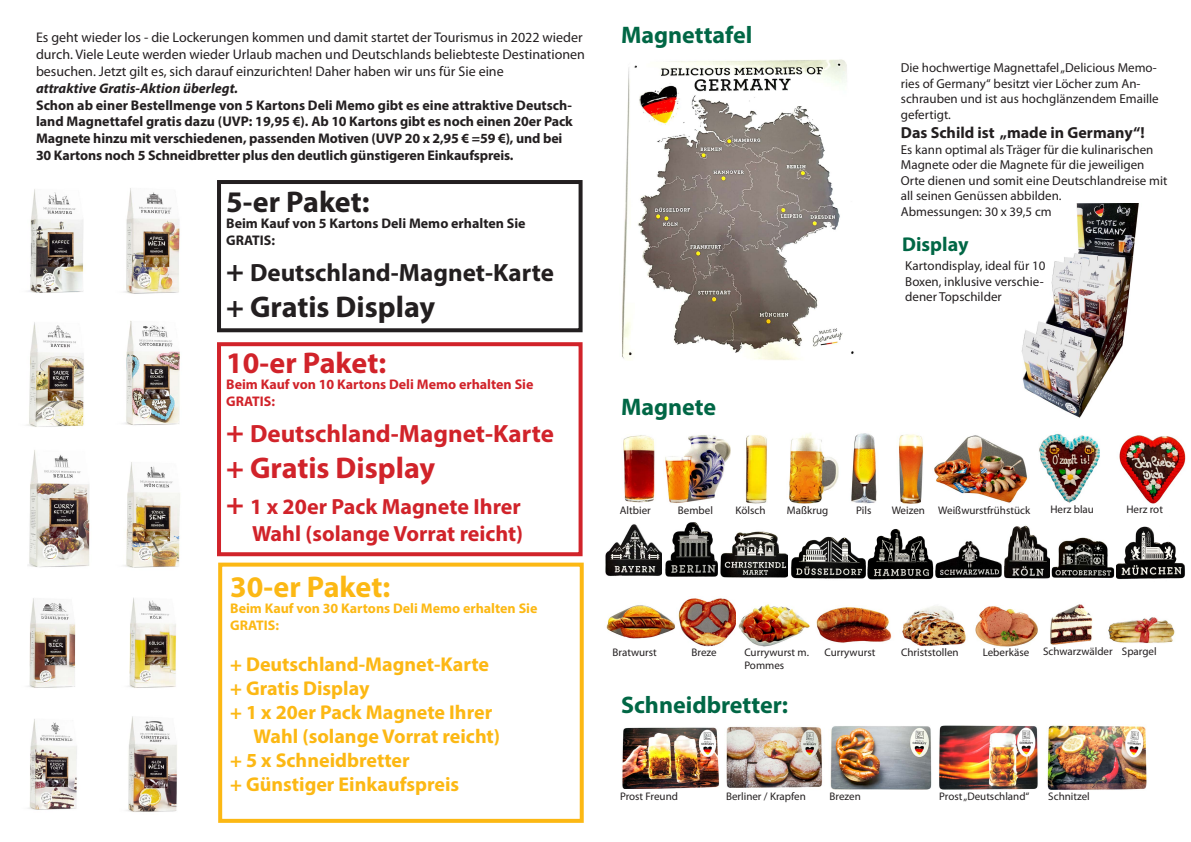
<style>
.page{position:relative;width:1191px;height:842px;background:#fff}
.page>*{position:absolute;margin:0;border:0;box-sizing:border-box;transform-origin:0 0}
.t1{font:700 30px "Myriad Pro";color:#d1232a}
.t2{font:700 30px "Myriad Pro";color:#231f20}
.t3{font:700 30px "Myriad Pro";color:#fcb814}
.t4{font:700 25px "Myriad Pro";color:#231f20}
.t5{font:700 25px "Myriad Pro";color:#d1232a}
.t6{font:700 24px "Myriad Pro";color:#006745}
.t7{font:700 22px/26.4px "Myriad Pro";color:#d1232a;text-align:right}
.t8{font:700 20px "Myriad Pro";color:#fcb814}
.t9{font:700 20px "Myriad Pro";color:#006745}
.t10{font:700 16px "Myriad Pro";color:#231f20}
.t11{font:700 14px/16.8px "Myriad Pro";letter-spacing:-.01em;color:#231f20}
.t12{font:14px/16.8px "Myriad Pro";color:#231f20}
.t13{font:700 14px/16.8px "Myriad Pro";color:#d1232a}
.t14{font:700 14px/16.8px "Myriad Pro";color:#fcb814}
.t15{font:italic 700 14px "Myriad Pro";color:#231f20}
.t16{font:13px/15.6px "Myriad Pro";color:#231f20}
.t17{font:11px/13.2px "Myriad Pro";color:#231f20}
.s1{font-size:30px}
</style>
<div class="page">
<img style="left:124px;top:188px;width:56px;height:238px">
<img style="left:27px;top:450px;width:63px;height:118px">
<img style="left:126px;top:716px;width:51px;height:96px">
<img style="left:28px;top:598px;width:48px;height:90px">
<img style="left:26px;top:189px;width:58px;height:238px">
<img style="left:28px;top:719px;width:49px;height:91px">
<img style="left:128px;top:597px;width:49px;height:91px">
<img style="left:123px;top:462px;width:57px;height:106px">
<div style="left:217px;top:180px;width:365px;height:152px;border:4px solid #231f20"></div>
<div style="left:217px;top:342px;width:365px;height:214px;background:#fff;border:4px solid #d1232a"></div>
<div style="left:218px;top:563px;width:366px;height:260px;background:#fff;border:4px solid #fcb814"></div>
<img style="left:622px;top:59px;width:232px;height:301px">
<img style="left:623px;top:435px;width:32px;height:68px">
<img style="left:665px;top:435px;width:65px;height:68px">
<img style="left:605px;top:524px;width:57px;height:52px">
<img style="left:665px;top:522px;width:53px;height:55px">
<img style="left:606px;top:605px;width:69px;height:34px">
<img style="left:678px;top:598px;width:58px;height:49px">
<img style="left:622px;top:727px;width:97px;height:62px">
<img style="left:726px;top:726px;width:96px;height:62px">
<img style="left:830px;top:726px;width:102px;height:64px">
<img style="left:939px;top:726px;width:99px;height:63px">
<img style="left:1047px;top:725px;width:100px;height:65px">
<img style="left:720px;top:531px;width:68px;height:47px">
<img style="left:738px;top:604px;width:72px;height:43px">
<img style="left:816px;top:607px;width:76px;height:36px">
<img style="left:902px;top:606px;width:64px;height:40px">
<img style="left:791px;top:536px;width:75px;height:43px">
<img style="left:867px;top:529px;width:67px;height:51px">
<img style="left:1001px;top:525px;width:49px;height:54px">
<img style="left:745px;top:435px;width:22px;height:69px">
<img style="left:975px;top:606px;width:63px;height:41px">
<img style="left:1039px;top:433px;width:61px;height:70px">
<img style="left:1119px;top:435px;width:67px;height:69px">
<img style="left:789px;top:433px;width:50px;height:71px">
<img style="left:1116px;top:526px;width:69px;height:53px">
<img style="left:1051px;top:537px;width:64px;height:41px">
<img style="left:851px;top:433px;width:26px;height:71px">
<img style="left:935px;top:541px;width:66px;height:37px">
<img style="left:1050px;top:604px;width:43px;height:41px">
<img style="left:1108px;top:617px;width:67px;height:26px">
<img style="left:934px;top:435px;width:94px;height:68px">
<img style="left:898px;top:434px;width:26px;height:70px">
<img style="left:1021px;top:203px;width:118px;height:215px">
<p class="t12" style="left:36px;top:29px;width:550px">Es geht wieder los - die Lockerungen kommen und damit startet der Tourismus in 2022 wieder durch. Viele Leute werden wieder Urlaub machen und Deutschlands beliebteste Destinationen besuchen. Jetzt gilt es, sich darauf einzurichten! Daher haben wir uns für Sie eine</p>
<p class="t15" style="left:36px;top:79px;width:204px">attraktive Gratis-Aktion überlegt.</p>
<p class="t11" style="left:36px;top:96px;width:538px">Schon ab einer Bestellmenge von 5 Kartons Deli Memo gibt es eine attraktive Deutsch&shy;land Magnettafel gratis dazu (UVP: 19,95 €). Ab 10 Kartons gibt es noch einen 20er Pack Magnete hinzu mit verschiedenen, passenden Motiven (UVP 20 x 2,95 € =59 €), und bei 30 Kartons noch 5 Schneidbretter plus den deutlich günstigeren Einkaufspreis.</p>
<h1 class="t2" style="left:226px;top:182px;width:145px">5-er Paket:</h1>
<p class="t11" style="left:226px;top:215px;width:301px">Beim Kauf von 5 Kartons Deli Memo erhalten Sie<br>GRATIS:</p>
<h2 class="t4" style="left:226px;top:256px;width:329px"><span class="s1">+</span> Deutschland-Magnet-Karte</h2>
<h1 class="t2" style="left:226px;top:288px;width:211px">+ Gratis Display</h1>
<h1 class="t1" style="left:226px;top:343px;width:161px">10-er Paket:</h1>
<p class="t13" style="left:226px;top:376px;width:309px">Beim Kauf von 10 Kartons Deli Memo erhalten Sie<br>GRATIS:</p>
<h2 class="t5" style="left:226px;top:417px;width:329px"><span class="s1">+</span> Deutschland-Magnet-Karte</h2>
<h1 class="t1" style="left:226px;top:449px;width:211px">+ Gratis Display</h1>
<h3 class="t7" style="left:226px;top:493px;width:298px"><span class="s1">+</span> 1 x 20er Pack Magnete Ihrer<br>Wahl (solange Vorrat reicht)</h3>
<h1 class="t3" style="left:230px;top:567px;width:161px">30-er Paket:</h1>
<p class="t14" style="left:230px;top:600px;width:309px">Beim Kauf von 30 Kartons Deli Memo erhalten Sie<br>GRATIS:</p>
<h3 class="t8" style="left:230px;top:651px;width:260px">+ Deutschland-Magnet-Karte</h3>
<h3 class="t8" style="left:230px;top:675px;width:141px">+ Gratis Display</h3>
<h3 class="t8" style="left:230px;top:699px;width:264px">+ 1 x 20er Pack Magnete Ihrer</h3>
<h3 class="t8" style="left:254px;top:723px;width:248px">Wahl (solange Vorrat reicht)</h3>
<h3 class="t8" style="left:230px;top:747px;width:181px">+ 5 x Schneidbretter</h3>
<h3 class="t8" style="left:230px;top:771px;width:230px">+ Günstiger Einkaufspreis</h3>
<h3 class="t6" style="left:621px;top:19px;width:133px">Magnettafel</h3>
<h3 class="t6" style="left:621px;top:391px;width:97px">Magnete</h3>
<p class="t16" style="left:901px;top:60px;width:259px">Die hochwertige Magnettafel „Delicious Memo&shy;ries of Germany“ besitzt vier Löcher zum An&shy;schrauben und ist aus hochglänzendem Emaille gefertigt.</p>
<p class="t10" style="left:901px;top:122px;width:245px">Das Schild ist „made in Germany“!</p>
<p class="t16" style="left:901px;top:141px;width:268px">Es kann optimal als Träger für die kulinarischen Magnete oder die Magnete für die jeweiligen Orte dienen und somit eine Deutschlandreise mit all seinen Genüssen abbilden.<br>Abmessungen: 30 x 39,5 cm</p>
<h3 class="t9" style="left:902px;top:231px;width:68px">Display</h3>
<p class="t16" style="left:905px;top:258px;width:142px">Kartondisplay, ideal für 10<br>Boxen, inklusive verschie&shy;dener Topschilder</p>
<p class="t17" style="left:620px;top:503px;width:32px">Altbier</p>
<p class="t17" style="left:678px;top:503px;width:37px">Bembel</p>
<p class="t17" style="left:735px;top:503px;width:31px">Kölsch</p>
<p class="t17" style="left:787px;top:503px;width:43px">Maßkrug</p>
<p class="t17" style="left:856px;top:503px;width:17px">Pils</p>
<p class="t17" style="left:891px;top:503px;width:140px">Weizen Weißwurstfrühstück</p>
<p class="t17" style="left:1050px;top:503px;width:45px">Herz blau</p>
<p class="t17" style="left:1126px;top:503px;width:38px">Herz rot</p>
<p class="t17" style="left:612px;top:645px;width:46px">Bratwurst</p>
<p class="t17" style="left:691px;top:645px;width:27px">Breze</p>
<p class="t17" style="left:744px;top:645px;width:66px">Currywurst m.<br>Pommes</p>
<p class="t17" style="left:824px;top:645px;width:52px">Currywurst</p>
<p class="t17" style="left:901px;top:645px;width:59px">Christstollen</p>
<p class="t17" style="left:982px;top:645px;width:48px">Leberkäse</p>
<p class="t17" style="left:1043px;top:645px;width:115px">Schwarzwälder Spargel</p>
<h3 class="t6" style="left:621px;top:689px;width:169px">Schneidbretter:</h3>
<p class="t17" style="left:620px;top:790px;width:59px">Prost Freund</p>
<p class="t17" style="left:726px;top:790px;width:81px">Berliner / Krapfen</p>
<p class="t17" style="left:829px;top:790px;width:33px">Brezen</p>
<p class="t17" style="left:939px;top:790px;width:92px">Prost „Deutschland“</p>
<p class="t17" style="left:1048px;top:790px;width:43px">Schnitzel</p>
</div>
